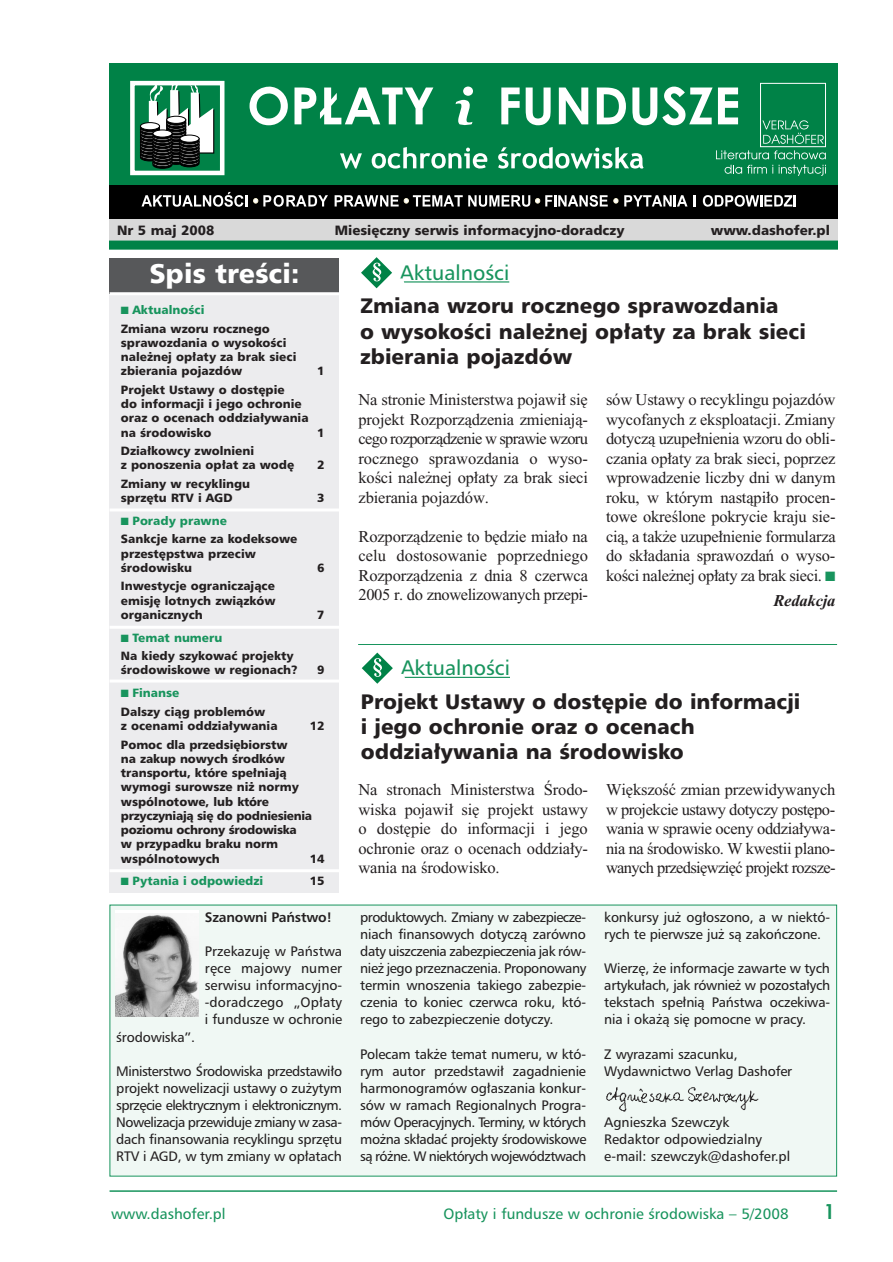
<style>
.page{position:relative;width:893px;height:1262px;background:#fff}
.page>*{position:absolute;margin:0;border:0;box-sizing:border-box;transform-origin:0 0}
.t1{font:900 27px "Humanist Triple Seven PL";color:#fff}
.t2{font:900 21px/25.2px "Humanist Triple Seven PL";color:#231f20}
.t3{font:21px "Humanist Triple Seven PL";color:#18945d}
.t4{font:500 21px "Geometric Four Fifteen PL";color:#18945d}
.t5{font:16.5px/19.5px "Ptimes New Roman";letter-spacing:-.01em;color:#231f20;text-align:justify}
.t6{font:italic 700 16.5px "Ptimes New Roman";letter-spacing:-.01em;color:#231f20}
.t7{font:15px "Humanist Triple Seven PL";color:#18945d}
.t8{font:13.8px/17.1px "Humanist Triple Seven PL";letter-spacing:-.01em;color:#231f20;text-align:justify}
.t9{font:700 13.8px "Humanist Triple Seven PL";letter-spacing:-.01em;color:#231f20}
.t10{font:900 13.5px "Humanist Triple Seven PL";color:#231f20}
.t11{font:900 12px/14.2px "Humanist Triple Seven PL";color:#231f20}
.t12{font:900 12px "Humanist Triple Seven PL";color:#18945d}
.s1{color:#18945d}
</style>
<div class="page">
<hr style="left:110px;top:1190px;width:727px;height:1px;background:#18945d">
<div style="left:109px;top:63px;width:728px;height:123px;background:#008247"></div>
<svg style="left:249px;top:87px;width:39px;height:38px"></svg>
<svg style="left:294px;top:87px;width:139px;height:37px"></svg>
<svg style="left:501px;top:87px;width:18px;height:37px"></svg>
<svg style="left:525px;top:87px;width:25px;height:38px"></svg>
<svg style="left:559px;top:87px;width:29px;height:37px"></svg>
<svg style="left:596px;top:87px;width:30px;height:37px"></svg>
<svg style="left:632px;top:87px;width:80px;height:38px"></svg>
<svg style="left:718px;top:87px;width:20px;height:37px"></svg>
<svg style="left:340px;top:153px;width:22px;height:15px"></svg>
<svg style="left:371px;top:147px;width:116px;height:21px"></svg>
<svg style="left:498px;top:147px;width:145px;height:21px"></svg>
<div style="left:109px;top:186px;width:728px;height:34px;background:#000"></div>
<svg style="left:141px;top:192px;width:106px;height:15px"></svg>
<svg style="left:404px;top:195px;width:203px;height:12px"></svg>
<svg style="left:334px;top:195px;width:64px;height:11px"></svg>
<svg style="left:613px;top:198px;width:5px;height:5px"></svg>
<svg style="left:702px;top:195px;width:93px;height:12px"></svg>
<svg style="left:253px;top:195px;width:75px;height:12px"></svg>
<svg style="left:693px;top:195px;width:2px;height:11px"></svg>
<svg style="left:624px;top:195px;width:63px;height:11px"></svg>
<svg style="left:455px;top:87px;width:18px;height:38px"></svg>
<div style="left:109px;top:219px;width:728px;height:23px;background:#d9d9d9"></div>
<div style="left:109px;top:240px;width:728px;height:10px;background:#008247"></div>
<div style="left:130px;top:81px;width:94px;height:94px;border:5px solid #fff"></div>
<svg style="left:140px;top:83px;width:74px;height:85px"></svg>
<hr style="left:400px;top:281px;width:109px;height:1px;background:#18945d">
<svg style="left:361px;top:257px;width:44px;height:32px"></svg>
<div style="left:109px;top:293px;width:230px;height:600px;background:#ececee"></div>
<div style="left:109px;top:258px;width:230px;height:36px;background:#57585a"></div>
<hr style="left:110px;top:292px;width:230px;height:3px;background:#fff">
<hr style="left:110px;top:626px;width:230px;height:2px;background:#fff">
<hr style="left:110px;top:508px;width:230px;height:3px;background:#fff">
<hr style="left:110px;top:869px;width:230px;height:3px;background:#fff">
<div style="left:760px;top:83px;width:65px;height:64px;border:1px solid #fff"></div>
<svg style="left:762px;top:120px;width:61px;height:24px"></svg>
<svg style="left:716px;top:150px;width:109px;height:9px"></svg>
<svg style="left:724px;top:165px;width:102px;height:11px"></svg>
<hr style="left:110px;top:679px;width:230px;height:3px;background:#fff">
<hr style="left:358px;top:644px;width:479px;height:1px;background:#18945d">
<hr style="left:400px;top:677px;width:110px;height:1px;background:#18945d">
<svg style="left:362px;top:652px;width:43px;height:32px"></svg>
<div style="left:110px;top:905px;width:726px;height:270px;background:#f0f8f4"></div>
<div style="left:115px;top:910px;width:84px;height:106px;background:#fff"></div>
<img style="left:115px;top:913px;width:84px;height:103px">
<img style="left:606px;top:1087px;width:153px;height:25px">
<p class="t10" style="left:117px;top:224px;width:99px">Nr 5 maj 2008</p>
<p class="t10" style="left:335px;top:224px;width:291px">Miesi´czny serwis informacyjno-doradczy</p>
<p class="t10" style="left:711px;top:224px;width:121px">www.dashofer.pl</p>
<h1 class="t1" style="left:149px;top:262px;width:151px">Spis treÊci:</h1>
<p class="t11" style="left:121px;top:301px;width:150px;line-height:18.5px"><span class="s1">■ AktualnoÊci<br></span>Zmiana wzoru rocznego</p>
<p class="t11" style="left:121px;top:336px;width:177px">sprawozdania o wysokoÊci nale˝nej op∏aty za brak sieci zbierania pojazdów</p>
<h2 class="t3" style="left:400px;top:263px;width:111px">AktualnoÊci</h2>
<h2 class="t2" style="left:360px;top:294px;width:447px">Zmiana wzoru rocznego sprawozdania<br>o wysokoÊci nale˝nej op∏aty za brak sieci zbierania pojazdów</h2>
<p class="t11" style="left:317px;top:364px;width:9px">1</p>
<p class="t11" style="left:121px;top:383px;width:189px">Projekt Ustawy o dost´pie<br>do informacji i jego ochronie oraz o ocenach oddzia∏ywania na Êrodowisko</p>
<p class="t11" style="left:121px;top:444px;width:175px">Dzia∏kowcy zwolnieni<br>z ponoszenia op∏at za wod´</p>
<p class="t11" style="left:121px;top:477px;width:131px">Zmiany w recyklingu sprz´tu RTV i AGD</p>
<p class="t11" style="left:121px;top:512px;width:178px;line-height:18.5px"><span class="s1">■ Porady prawne<br></span>Sankcje karne za kodeksowe</p>
<p class="t11" style="left:121px;top:547px;width:136px">przest´pstwa przeciw<br>Êrodowisku</p>
<p class="t11" style="left:121px;top:579px;width:156px;text-align:justify">Inwestycje ograniczajàce emisj´ lotnych zwiàzków organicznych</p>
<p class="t11" style="left:317px;top:426px;width:9px">1</p>
<p class="t11" style="left:317px;top:458px;width:9px">2</p>
<p class="t11" style="left:317px;top:491px;width:9px">3</p>
<p class="t11" style="left:317px;top:561px;width:9px">6</p>
<p class="t11" style="left:317px;top:608px;width:9px">7</p>
<p class="t11" style="left:121px;top:629px;width:174px;line-height:18.5px"><span class="s1">■ Temat numeru<br></span>Na kiedy szykowaç projekty</p>
<p class="t11" style="left:121px;top:663px;width:178px">Êrodowiskowe w regionach?</p>
<p class="t11" style="left:317px;top:663px;width:9px">9</p>
<p class="t11" style="left:121px;top:684px;width:146px;line-height:18.5px"><span class="s1">■ Finanse<br></span>Dalszy ciàg problemów</p>
<p class="t11" style="left:121px;top:719px;width:158px">z ocenami oddzia∏ywania</p>
<p class="t11" style="left:310px;top:719px;width:16px">12</p>
<p class="t11" style="left:121px;top:737px;width:193px">Pomoc dla przedsi´biorstw<br>na zakup nowych Êrodków transportu, które spe∏niajà wymogi surowsze ni˝ normy wspólnotowe, lub które przyczyniajà si´ do podniesienia poziomu ochrony Êrodowiska<br>w przypadku braku norm wspólnotowych</p>
<p class="t11" style="left:310px;top:851px;width:16px">14</p>
<p class="t12" style="left:121px;top:876px;width:144px">■ Pytania i odpowiedzi</p>
<p class="t11" style="left:310px;top:874px;width:16px">15</p>
<p class="t9" style="left:205px;top:911px;width:129px">Szanowni Paƒstwo!</p>
<p class="t8" style="left:205px;top:943px;width:139px">Przekazuj´ w Paƒstwa r´ce majowy numer serwisu informacyjno--doradczego „Op∏aty i fundusze w ochronie</p>
<p class="t8" style="left:116px;top:1028px;width:80px">Êrodowiska”.</p>
<p class="t8" style="left:116px;top:1063px;width:227px">Ministerstwo Ârodowiska przedstawi∏o projekt nowelizacji ustawy o zu˝ytym sprz´cie elektrycznym i elektronicznym.<br>Nowelizacja przewiduje zmiany w zasa&shy;dach finansowania recyklingu sprz´tu RTV i AGD, w tym zmiany w op∏atach</p>
<p class="t7" style="left:111px;top:1207px;width:116px">www.dashofer.pl</p>
<p class="t5" style="left:358px;top:392px;width:231px">Na stronie Ministerstwa pojawi∏ si´ projekt Rozporzàdzenia zmieniajà&shy;cego rozporzàdzenie w sprawie wzoru rocznego sprawozdania o wyso&shy;koÊci nale˝nej op∏aty za brak sieci zbierania pojazdów.</p>
<p class="t5" style="left:358px;top:528px;width:231px">Rozporzàdzenie to b´dzie mia∏o na celu dostosowanie poprzedniego Rozporzàdzenia z dnia 8 czerwca 2005 r. do znowelizowanych przepi-</p>
<p class="t5" style="left:606px;top:392px;width:231px">sów Ustawy o recyklingu pojazdów wycofanych z eksploatacji. Zmiany dotyczà uzupe∏nienia wzoru do obli&shy;czania op∏aty za brak sieci, poprzez wprowadzenie liczby dni w danym roku, w którym nastàpi∏o procen&shy;towe okreÊlone pokrycie kraju sie&shy;cià, a tak˝e uzupe∏nienie formularza do sk∏adania sprawozdaƒ o wyso&shy;koÊci nale˝nej op∏aty za brak sieci. <span class="s1">■</span></p>
<p class="t6" style="left:773px;top:595px;width:64px">Redakcja</p>
<h2 class="t3" style="left:400px;top:659px;width:111px">AktualnoÊci</h2>
<h2 class="t2" style="left:361px;top:690px;width:441px">Projekt Ustawy o dost´pie do informacji i jego ochronie oraz o ocenach oddzia∏ywania na Êrodowisko</h2>
<p class="t5" style="left:358px;top:782px;width:231px">Na stronach Ministerstwa Ârodo&shy;wiska pojawi∏ si´ projekt ustawy o dost´pie do informacji i jego ochronie oraz o ocenach oddzia∏y&shy;wania na Êrodowisko.</p>
<p class="t5" style="left:606px;top:782px;width:231px">Wi´kszoÊç zmian przewidywanych w projekcie ustawy dotyczy post´po&shy;wania w sprawie oceny oddzia∏ywa&shy;nia na Êrodowisko. W kwestii plano&shy;wanych przedsi´wzi´ç projekt rozsze-</p>
<p class="t8" style="left:360px;top:909px;width:227px">produktowych. Zmiany w zabezpiecze&shy;niach finansowych dotyczà zarówno daty uiszczenia zabezpieczenia jak rów&shy;nie˝ jego przeznaczenia. Proponowany termin wnoszenia takiego zabezpie&shy;czenia to koniec czerwca roku, któ&shy;rego to zabezpieczenie dotyczy.</p>
<p class="t8" style="left:360px;top:1045px;width:228px">Polecam tak˝e temat numeru, w któ&shy;rym autor przedstawi∏ zagadnienie harmonogramów og∏aszania konkur&shy;sów w ramach Regionalnych Progra&shy;mów Operacyjnych. Terminy, w których mo˝na sk∏adaç projekty Êrodowiskowe sà ró˝ne. W niektórych województwach</p>
<p class="t8" style="left:604px;top:909px;width:227px">konkursy ju˝ og∏oszono, a w niektó&shy;rych te pierwsze ju˝ sà zakoƒczone.</p>
<p class="t8" style="left:604px;top:960px;width:227px">Wierz´, ˝e informacje zawarte w tych artyku∏ach, jak równie˝ w pozosta∏ych tekstach spe∏nià Paƒstwa oczekiwa&shy;nia i oka˝à si´ pomocne w pracy.</p>
<p class="t8" style="left:604px;top:1045px;width:189px">Z wyrazami szacunku,<br>Wydawnictwo Verlag Dashofer</p>
<p class="t8" style="left:604px;top:1114px;width:187px;text-align:left">Agnieszka Szewczyk<br>Redaktor odpowiedzialny e-mail: szewczyk@dashofer.pl</p>
<p class="t7" style="left:443px;top:1207px;width:347px">Op∏aty i fundusze w ochronie Êrodowiska – 5/2008</p>
<h2 class="t4" style="left:823px;top:1203px;width:14px">1</h2>
</div>
